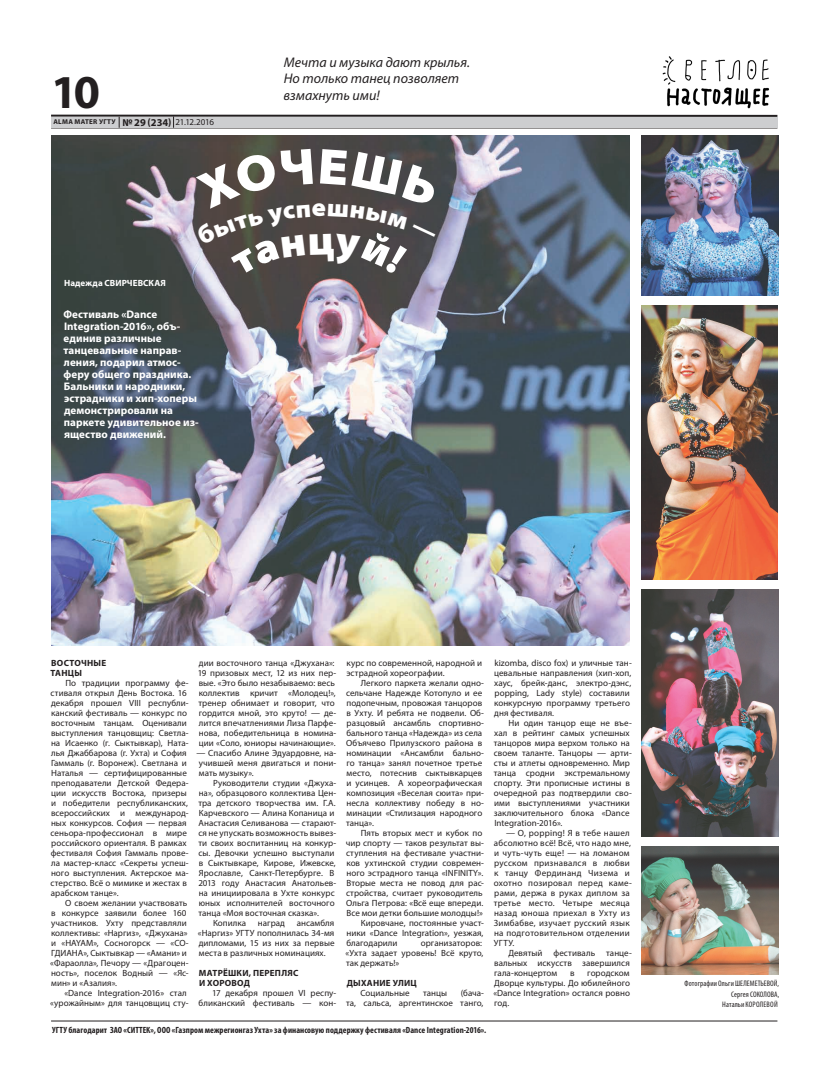
<style>
.page{position:relative;width:820px;height:1078px;background:#fff}
.page>*{position:absolute;margin:0;border:0;box-sizing:border-box;transform-origin:0 0}
.t1{font:700 47.4px "Myriad Pro";color:#231f20}
.t2{font:italic 14px/16.8px "Myriad Pro";color:#231f20}
.t3{font:700 11px/12px "Myriad Pro";letter-spacing:.005em;color:#fff}
.t4{font:9px/10px "Myriad Pro";letter-spacing:.005em;color:#231f20}
.t5{font:9px/10px "Myriad Pro";letter-spacing:.025em;color:#231f20}
.t6{font:700 condensed 9px "Myriad Pro";letter-spacing:.01em;color:#231f20}
.t7{font:700 9px/10px "Myriad Pro";letter-spacing:.025em;color:#231f20}
.t8{font:700 9px "Myriad Pro";letter-spacing:.01em;color:#fff}
.t9{font:condensed 8px/10px "Myriad Pro";letter-spacing:.01em;color:#231f20;text-align:right}
.t10{font:700 7px "Myriad Pro";letter-spacing:.04em;color:#231f20}
.s1{font-size:10.5px}
.s2{font-weight:400;font-size:9px}
</style>
<div class="page">
<hr style="left:51px;top:128px;width:726px;height:1px;background:#231f20">
<hr style="left:51px;top:115px;width:726px;height:2px;background:#231f20">
<div style="left:51px;top:117px;width:726px;height:11px;background:#cdced0"></div>
<svg style="left:173px;top:116px;width:1px;height:12px"></svg>
<hr style="left:51px;top:1020px;width:726px;height:1px;background:#231f20">
<img style="left:662px;top:56px;width:108px;height:53px">
<img style="left:52px;top:135px;width:577px;height:510px">
<img style="left:641px;top:305px;width:136px;height:274px">
<img style="left:641px;top:589px;width:136px;height:247px">
<img style="left:641px;top:846px;width:136px;height:128px">
<img style="left:641px;top:136px;width:136px;height:159px">
<svg style="left:195px;top:149px;width:245px;height:126px;background:#504a48"></svg>
<h1 class="t1" style="left:51px;top:61px;width:50px">10</h1>
<p class="t10" style="left:53px;top:117px;width:162px">ALMA MATER УГТУ <span class="s1">№ 29 (234)</span> <span class="s2">21.12.2016</span></p>
<p class="t8" style="left:64px;top:277px;width:103px">Надежда СВИРЧЕВСКАЯ</p>
<p class="t3" style="left:63px;top:307px;width:137px">Фестиваль «Dance<br>Integration-2016», объ&shy;единив различные танцевальные направ&shy;ления, подарил атмос&shy;феру общего праздника.<br>Бальники и народники, эстрадники и хип-хоперы демонстрировали на паркете удивительное из&shy;ящество движений.</p>
<h2 class="t2" style="left:283px;top:53px;width:188px">Мечта и музыка дают крылья.<br>Но только танец позволяет взмахнуть ими!</h2>
<p class="t7" style="left:51px;top:657px;width:57px">ВОСТОЧНЫЕ<br>ТАНЦЫ</p>
<p class="t4" style="left:51px;top:677px;width:139px;text-indent:15px">По традиции программу фе&shy;стиваля открыл День Востока. 16 декабря прошел VIII республи&shy;канский фестиваль — конкурс по восточным танцам. Оценивали выступления танцовщиц: Светла&shy;на Исаенко (г. Сыктывкар), Ната&shy;лья Джаббарова (г. Ухта) и София<br>Гаммаль (г. Воронеж). Светлана и<br>Наталья — сертифицированные преподаватели Детской Федера&shy;ции искусств Востока, призеры и победители республиканских, всероссийских и международ&shy;ных конкурсов. София — первая сеньора-профессионал в мире российского ориенталя. В рамках фестиваля София Гаммаль прове&shy;ла мастер-класс «Секреты успеш&shy;ного выступления. Актерское ма&shy;стерство. Всё о мимике и жестах в арабском танце».</p>
<p class="t4" style="left:50px;top:897px;width:140px;text-indent:15px">О своем желании участвовать в конкурсе заявили более 160 участников. Ухту представляли коллективы: «Наргиз», «Джухана» и «HAYAM», Сосногорск — «СО-<br>ГДИАНА», Сыктывкар — «Амани» и «Фараолла», Печору — «Драгоцен&shy;ность», поселок Водный — «Яс&shy;мин» и «Азалия».</p>
<p class="t4" style="left:50px;top:987px;width:140px;text-align:right">«Dance Integration-2016» стал «урожайным» для танцовщиц сту-</p>
<p class="t4" style="left:198px;top:657px;width:140px">дии восточного танца «Джухана»:<br>19 призовых мест, 12 из них пер&shy;вые. «Это было незабываемо: весь коллектив кричит «Молодец!», тренер обнимает и говорит, что гордится мной, это круто! — де&shy;лится впечатлениями Лиза Парфе&shy;нова, победительница в номина&shy;ции «Соло, юниоры начинающие».</p>
<p class="t4" style="left:196px;top:747px;width:141px;text-align:justify">— Спасибо Алине Эдуардовне, на&shy;учившей меня двигаться и пони&shy;мать музыку».</p>
<p class="t4" style="left:213px;top:777px;width:125px">Руководители студии «Джуха-</p>
<p class="t4" style="left:199px;top:787px;width:139px">на», образцового коллектива Цен-</p>
<p class="t4" style="left:198px;top:797px;width:139px">тра детского творчества им. Г.А.</p>
<p class="t4" style="left:199px;top:807px;width:137px">Карчевского — Алина Копаница и</p>
<p class="t4" style="left:198px;top:817px;width:139px">Анастасия Селиванова — старают-</p>
<p class="t4" style="left:198px;top:827px;width:139px">ся не упускать возможность вывез-</p>
<p class="t4" style="left:198px;top:837px;width:139px">ти своих воспитанниц на конкур-</p>
<p class="t4" style="left:198px;top:847px;width:137px">сы. Девочки успешно выступали</p>
<p class="t4" style="left:199px;top:857px;width:138px">в Сыктывкаре, Кирове, Ижевске,</p>
<p class="t4" style="left:199px;top:867px;width:137px">Ярославле, Санкт-Петербурге. В</p>
<p class="t4" style="left:198px;top:877px;width:139px">2013 году Анастасия Анатольев-</p>
<p class="t4" style="left:199px;top:887px;width:137px">на инициировала в Ухте конкурс</p>
<p class="t4" style="left:199px;top:897px;width:137px">юных исполнителей восточного</p>
<p class="t4" style="left:198px;top:907px;width:122px">танца «Моя восточная сказка».</p>
<p class="t4" style="left:213px;top:917px;width:35px">Копилка</p>
<p class="t4" style="left:258px;top:917px;width:29px">наград</p>
<p class="t4" style="left:198px;top:917px;width:138px;text-align:justify;text-indent:99px">ансамбля «Наргиз» УГТУ пополнилась 34-мя дипломами, 15 из них за первые места в различных номинациях.</p>
<p class="t7" style="left:199px;top:967px;width:101px">МАТРЁШКИ, ПЕРЕПЛЯС<br>И ХОРОВОД</p>
<p class="t4" style="left:198px;top:987px;width:139px;text-align:right">17 декабря прошел VI респу&shy;бликанский фестиваль — кон-</p>
<p class="t4" style="left:346px;top:657px;width:137px">курс по современной, народной и эстрадной хореографии.</p>
<p class="t4" style="left:346px;top:677px;width:139px;text-indent:15px">Легкого паркета желали одно&shy;сельчане Надежде Котопуло и ее подопечным, провожая танцоров в Ухту. И ребята не подвели. Об&shy;разцовый ансамбль спортивно&shy;бального танца «Надежда» из села<br>Объячево Прилузского района в номинации «Ансамбли бально&shy;го танца» занял почетное третье место, потеснив сыктывкарцев и усинцев. А хореографическая композиция «Веселая сюита» при&shy;несла коллективу победу в но&shy;минации «Стилизация народного танца».</p>
<p class="t4" style="left:360px;top:827px;width:123px">Пять вторых мест и кубок по</p>
<p class="t4" style="left:345px;top:837px;width:140px">чир спорту — таков результат вы-</p>
<p class="t4" style="left:346px;top:847px;width:139px">ступления на фестивале участни-</p>
<p class="t4" style="left:346px;top:857px;width:139px">ков ухтинской студии современ-</p>
<p class="t4" style="left:346px;top:867px;width:138px">ного эстрадного танца «INFINITY».</p>
<p class="t4" style="left:346px;top:877px;width:139px">Вторые места не повод для рас-</p>
<p class="t4" style="left:346px;top:887px;width:138px">стройства, считает руководитель</p>
<p class="t4" style="left:346px;top:897px;width:138px">Ольга Петрова: «Всё еще впереди.</p>
<p class="t4" style="left:346px;top:907px;width:138px">Все мои детки большие молодцы!»</p>
<p class="t4" style="left:360px;top:917px;width:125px">Кировчане, постоянные участ-</p>
<p class="t4" style="left:346px;top:927px;width:138px">ники «Dance Integration», уезжая,</p>
<p class="t4" style="left:346px;top:937px;width:53px">благодарили</p>
<p class="t4" style="left:345px;top:937px;width:139px;text-indent:75px">организаторов: «Ухта задает уровень! Всё круто, так держать!»</p>
<p class="t7" style="left:346px;top:977px;width:72px">ДЫХАНИЕ УЛИЦ</p>
<p class="t4" style="left:360px;top:987px;width:51px">Социальные</p>
<p class="t4" style="left:423px;top:987px;width:26px">танцы</p>
<p class="t4" style="left:346px;top:987px;width:139px;text-align:right">(бача-<br>та, сальса, аргентинское танго,</p>
<p class="t4" style="left:494px;top:657px;width:139px">kizomba, disco fox) и уличные тан&shy;цевальные направления (хип-хоп, хаус, брейк-данс, электро-дэнс, popping, Lady style) составили конкурсную программу третьего дня фестиваля.</p>
<p class="t4" style="left:493px;top:717px;width:139px;text-indent:15px">Ни один танцор еще не въе&shy;хал в рейтинг самых успешных танцоров мира верхом только на своем таланте. Танцоры — арти&shy;сты и атлеты одновременно. Мир танца сродни экстремальному спорту. Эти прописные истины в очередной раз подтвердили сво&shy;ими выступлениями участники заключительного блока «Dance<br>Integration-2016».</p>
<p class="t5" style="left:493px;top:827px;width:139px;text-indent:12px">— О, popping! Я в тебе нашел абсолютно всё! Всё, что надо мне, и чуть-чуть еще! — на ломаном русском признавался в любви к танцу Фердинанд Чизема и охотно позировал перед каме&shy;рами, держа в руках диплом за третье место. Четыре месяца назад юноша приехал в Ухту из<br>Зимбабве, изучает русский язык на подготовительном отделении<br>УГТУ.</p>
<p class="t4" style="left:494px;top:947px;width:139px;text-indent:14px">Девятый фестиваль танце&shy;вальных искусств завершился гала-концертом</p>
<p class="t4" style="left:493px;top:967px;width:138px;text-align:justify;text-indent:94px">городском Дворце культуры. До юбилейного «Dance Integration» остался ровно год.</p>
<p class="t4" style="left:570px;top:967px;width:6px">в</p>
<p class="t6" style="left:52px;top:1024px;width:435px">УГТУ благодарит ЗАО «СИТТЕК», ООО «Газпром межрегионгаз Ухта» за финансовую поддержку фестиваля «Dance Integration-2016».</p>
<p class="t9" style="left:684px;top:978px;width:96px">Фотографии Ольги ШЕЛЕМЕТЬЕВОЙ,<br>Сергея СОКОЛОВА,<br>Натальи КОРОЛЕВОЙ</p>
</div>
